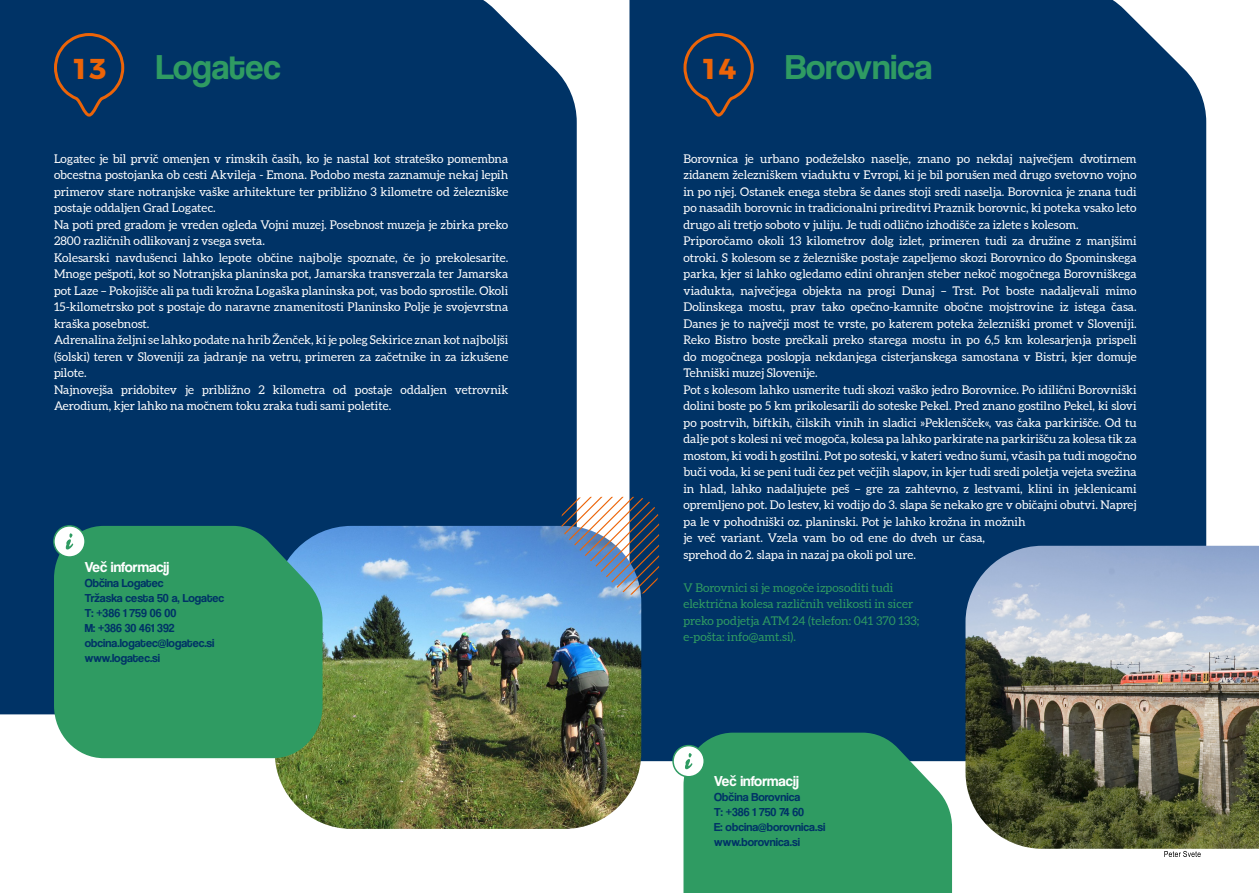
<style>
.page{position:relative;width:1259px;height:893px;background:#fff}
.page>*{position:absolute;margin:0;border:0;box-sizing:border-box;transform-origin:0 0}
.t1{font:36px "Coolvetica Rg";color:#2f9b62}
.t2{font:700 28.8px "Montserrat";color:#ec6408}
.t3{font:15px "Coolvetica Rg";color:#fff}
.t4{font:12px/16.5px "Aleo";color:#fff}
.t5{font:12px/15px "Coolvetica Rg";color:#036}
.t6{font:12px/16.5px "Aleo";color:#2f9b62}
</style>
<div class="page">
<div style="left:0;top:0;width:577px;height:714px;background:#036"></div>
<svg style="left:53px;top:32px;width:73px;height:86px;background:#19385b"></svg>
<div style="left:629px;top:0;width:577px;height:761px;background:#036"></div>
<svg style="left:682px;top:32px;width:73px;height:86px;background:#19385b"></svg>
<img style="left:275px;top:526px;width:366px;height:303px">
<img style="left:965px;top:546px;width:294px;height:303px">
<div style="left:673px;top:746px;width:31px;height:31px;background:#fff;border-radius:50%"></div>
<div style="left:672px;top:745px;width:33px;height:32px;border:2px solid #2f9b62;border-radius:50%"></div>
<svg style="left:683px;top:733px;width:269px;height:160px;background:#349967"></svg>
<div style="left:54px;top:526px;width:268px;height:232px;background:#2f9b62"></div>
<div style="left:54px;top:526px;width:31px;height:31px;background:#fff;border-radius:50%"></div>
<div style="left:53px;top:525px;width:33px;height:33px;border:2px solid #2f9b62;border-radius:50%"></div>
<svg style="left:66px;top:533px;width:7px;height:16px"></svg>
<svg style="left:561px;top:497px;width:98px;height:98px"></svg>
<svg style="left:1164px;top:851px;width:36px;height:6px"></svg>
<h2 class="t2" style="left:71px;top:45px;width:37px">13</h2>
<h1 class="t1" style="left:156px;top:46px;width:126px">Logatec</h1>
<p class="t4" style="left:54px;top:151px;width:456px">Logatec je bil prvič omenjen v rimskih časih, ko je nastal kot strateško pomembna obcestna postojanka ob cesti Akvileja - Emona. Podobo mesta zaznamuje nekaj lepih primerov stare notranjske vaške arhitekture ter približno 3 kilometre od železniške postaje oddaljen Grad Logatec.<br>Na poti pred gradom je vreden ogleda Vojni muzej. Posebnost muzeja je zbirka preko 2800 različnih odlikovanj z vsega sveta.<br>Kolesarski navdušenci lahko lepote občine najbolje spoznate, če jo prekolesarite.<br>Mnoge pešpoti, kot so Notranjska planinska pot, Jamarska transverzala ter Jamarska pot Laze – Pokojišče ali pa tudi krožna Logaška planinska pot, vas bodo sprostile. Okoli 15-kilometrsko pot s postaje do naravne znamenitosti Planinsko Polje je svojevrstna kraška posebnost.<br>Adrenalina željni se lahko podate na hrib Ženček, ki je poleg Sekirice znan kot najboljši (šolski) teren v Sloveniji za jadranje na vetru, primeren za začetnike in za izkušene pilote.<br>Najnovejša pridobitev je približno 2 kilometra od postaje oddaljen vetrovnik Aerodium, kjer lahko na močnem toku zraka tudi sami poletite.</p>
<p class="t3" style="left:85px;top:558px;width:86px">Več informacij</p>
<p class="t5" style="left:85px;top:575px;width:141px">Občina Logatec<br>Tržaska cesta 50 a, Logatec<br>T: +386 1 759 06 00<br>M: +386 30 461 392 obcina.logatec@logatec.si www.logatec.si</p>
<h2 class="t2" style="left:701px;top:45px;width:37px">14</h2>
<h1 class="t1" style="left:785px;top:46px;width:148px">Borovnica</h1>
<p class="t4" style="left:683px;top:151px;width:455px">Borovnica je urbano podeželsko naselje, znano po nekdaj največjem dvotirnem zidanem železniškem viaduktu v Evropi, ki je bil porušen med drugo svetovno vojno in po njej. Ostanek enega stebra še danes stoji sredi naselja. Borovnica je znana tudi po nasadih borovnic in tradicionalni prireditvi Praznik borovnic, ki poteka vsako leto drugo ali tretjo soboto v juliju. Je tudi odlično izhodišče za izlete s kolesom.<br>Priporočamo okoli 13 kilometrov dolg izlet, primeren tudi za družine z manjšimi otroki. S kolesom se z železniške postaje zapeljemo skozi Borovnico do Spominskega parka, kjer si lahko ogledamo edini ohranjen steber nekoč mogočnega Borovniškega viadukta, največjega objekta na progi Dunaj – Trst. Pot boste nadaljevali mimo Dolinskega mostu, prav tako opečno-kamnite obočne mojstrovine iz istega časa.<br>Danes je to največji most te vrste, po katerem poteka železniški promet v Sloveniji.<br>Reko Bistro boste prečkali preko starega mostu in po 6,5 km kolesarjenja prispeli do mogočnega poslopja nekdanjega cisterjanskega samostana v Bistri, kjer domuje Tehniški muzej Slovenije.<br>Pot s kolesom lahko usmerite tudi skozi vaško jedro Borovnice. Po idilični Borovniški dolini boste po 5 km prikolesarili do soteske Pekel. Pred znano gostilno Pekel, ki slovi po postrvih, biftkih, čilskih vinih in sladici »Peklenšček«, vas čaka parkirišče. Od tu dalje pot s kolesi ni več mogoča, kolesa pa lahko parkirate na parkirišču za kolesa tik za mostom, ki vodi h gostilni. Pot po soteski, v kateri vedno šumi, včasih pa tudi mogočno buči voda, ki se peni tudi čez pet večjih slapov, in kjer tudi sredi poletja vejeta svežina in hlad, lahko nadaljujete peš – gre za zahtevno, z lestvami, klini in jeklenicami opremljeno pot. Do lestev, ki vodijo do 3. slapa še nekako gre v običajni obutvi. Naprej pa le v pohodniški oz. planinski. Pot je lahko krožna in možnih<br>je več variant. Vzela vam bo od ene do dveh ur časa,<br>sprehod do 2. slapa in nazaj pa okoli pol ure.</p>
<p class="t6" style="left:683px;top:580px;width:237px">V Borovnici si je mogoče izposoditi tudi električna kolesa različnih velikosti in sicer preko podjetja ATM 24 (telefon: 041 370 133; e-pošta: info@amt.si).</p>
<p class="t3" style="left:714px;top:773px;width:86px">Več informacij</p>
<p class="t5" style="left:714px;top:790px;width:112px">Občina Borovnica<br>T: +386 1 750 74 60<br>E: obcina@borovnica.si www.borovnica.si</p>
</div>
